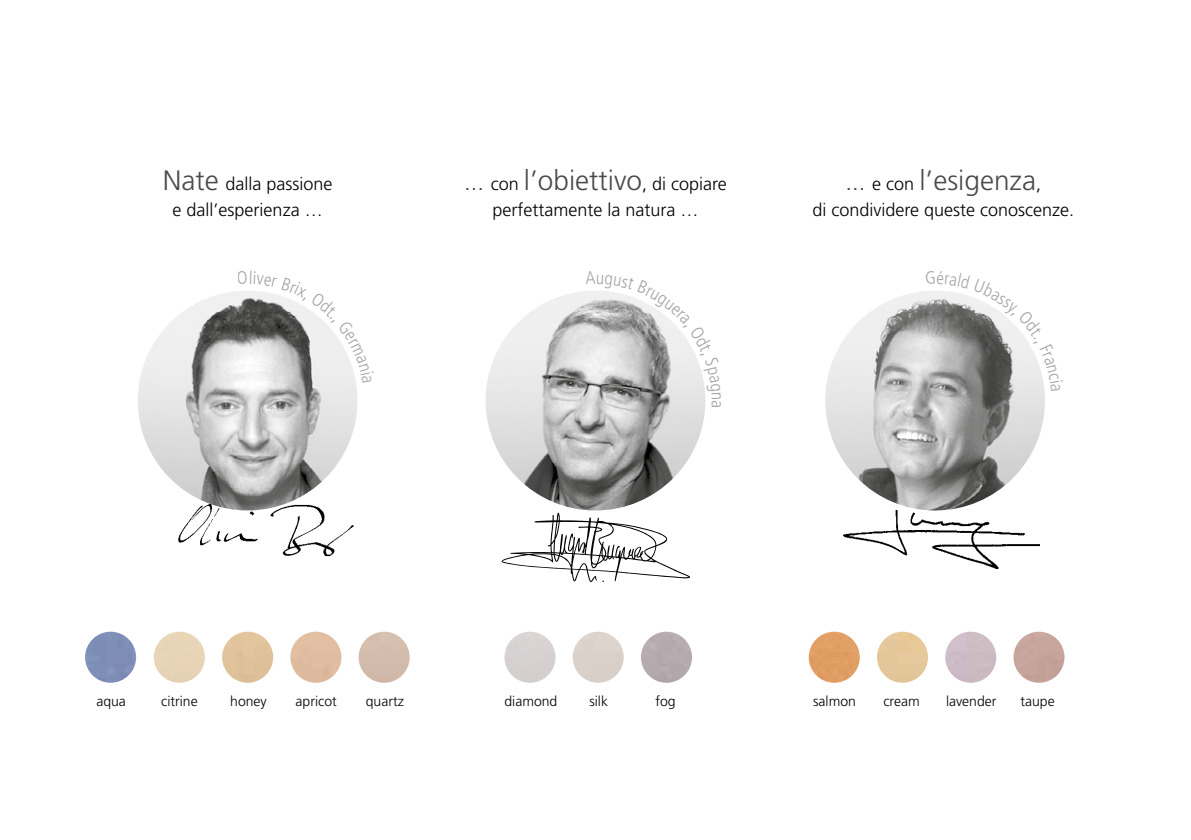
<style>
.page{position:relative;width:1191px;height:840px;background:#fff}
.page>*{position:absolute;margin:0;border:0;box-sizing:border-box;transform-origin:0 0}
.t1{font:300 28px "Frutiger";color:#4a4a49}
.t2{font:300 18px/26px "Frutiger";color:#000;text-align:center}
.t3{font:300 14px "Frutiger";color:#000}
.s1{font-size:28px;color:#4a4a49}
.s2{font-size:24px;color:#4a4a49}
.s3{font-size:24px}
.s4{font-size:18px;color:#000}
</style>
<div class="page">
<img style="left:138px;top:290px;width:219px;height:220px;border-radius:110px">
<img style="left:825px;top:290px;width:220px;height:220px;border-radius:110px">
<img style="left:485px;top:290px;width:220px;height:220px;border-radius:110px">
<img style="left:178px;top:501px;width:176px;height:56px">
<img style="left:843px;top:510px;width:196px;height:58px">
<div style="left:85px;top:631px;width:51px;height:51px;background:#7e8eb7;border-radius:26px"></div>
<div style="left:358px;top:631px;width:52px;height:51px;background:#d3bcac;border-radius:26px"></div>
<div style="left:1013px;top:631px;width:51px;height:51px;background:#c7a59c;border-radius:26px"></div>
<div style="left:290px;top:631px;width:51px;height:51px;background:#e0bda1;border-radius:26px"></div>
<div style="left:945px;top:631px;width:51px;height:51px;background:#cdbbc4;border-radius:26px"></div>
<div style="left:641px;top:631px;width:51px;height:51px;background:#b5aaae;border-radius:26px"></div>
<div style="left:222px;top:631px;width:51px;height:51px;background:#e0c39b;border-radius:26px"></div>
<div style="left:877px;top:631px;width:51px;height:51px;background:#e4c69a;border-radius:26px"></div>
<div style="left:573px;top:631px;width:51px;height:51px;background:#dad1ca;border-radius:26px"></div>
<div style="left:154px;top:631px;width:51px;height:51px;background:#e8d5b7;border-radius:26px"></div>
<div style="left:808px;top:631px;width:51px;height:51px;background:#e09e64;border-radius:26px"></div>
<div style="left:504px;top:631px;width:51px;height:51px;background:#d7d1d1;border-radius:26px"></div>
<svg style="left:501px;top:512px;width:189px;height:70px"></svg>
<svg style="left:238px;top:290px;width:118px;height:93px"></svg>
<svg style="left:925px;top:290px;width:120px;height:101px"></svg>
<svg style="left:585px;top:290px;width:121px;height:117px"></svg>
<p class="t2" style="left:163px;top:171px;width:171px"><span class="s1">Nate</span> dalla passione e dall’esperienza …</p>
<p class="t2" style="left:464px;top:171px;width:264px"><span class="s2">...</span> con <span class="s1">l’obiettivo</span>, di copiare perfettamente la natura …</p>
<h1 class="t1" style="left:845px;top:164px;width:197px"><span class="s3">...</span> <span class="s4">e con</span> l’esigenza<span class="s4">,</span></h1>
<p class="t2" style="left:812px;top:197px;width:263px">di condividere queste conoscenze.</p>
<p class="t3" style="left:96px;top:692px;width:31px">aqua</p>
<p class="t3" style="left:161px;top:692px;width:38px">citrine</p>
<p class="t3" style="left:230px;top:692px;width:38px">honey</p>
<p class="t3" style="left:296px;top:692px;width:43px">apricot</p>
<p class="t3" style="left:366px;top:692px;width:40px">quartz</p>
<p class="t3" style="left:504px;top:692px;width:54px">diamond</p>
<p class="t3" style="left:589px;top:692px;width:20px">silk</p>
<p class="t3" style="left:655px;top:692px;width:22px">fog</p>
<p class="t3" style="left:813px;top:692px;width:44px">salmon</p>
<p class="t3" style="left:883px;top:692px;width:38px">cream</p>
<p class="t3" style="left:946px;top:692px;width:52px">lavender</p>
<p class="t3" style="left:1020px;top:692px;width:36px">taupe</p>
</div>
